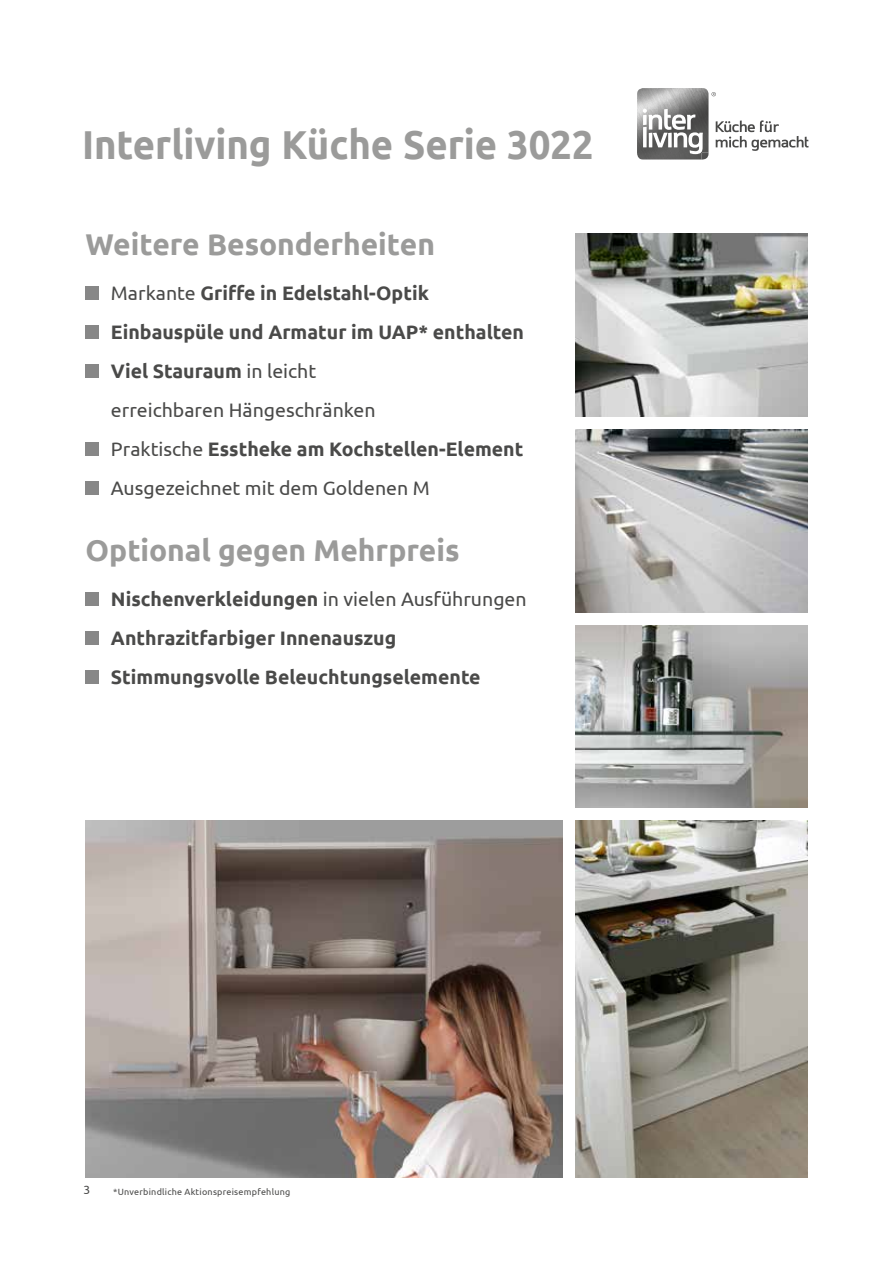
<style>
.page{position:relative;width:893px;height:1263px;background:#fff}
.page>*{position:absolute;margin:0;border:0;box-sizing:border-box;transform-origin:0 0}
.t1{font:700 40.35px "Ubuntu";letter-spacing:-.005em;color:#9b9b9a;scale:.95 1}
.t2{font:700 30px "Ubuntu";color:#9b9b9a}
.t3{font:700 19.5px/39px "Ubuntu";color:#4a4a49}
.t4{font:12px "Ubuntu";color:#4a4a49}
.t5{font:9px "Ubuntu";letter-spacing:.025em;color:#4a4a49}
.s1{font-weight:400}
</style>
<div class="page">
<img style="left:575px;top:429px;width:233px;height:183px">
<img style="left:575px;top:821px;width:233px;height:357px">
<img style="left:85px;top:821px;width:478px;height:357px">
<img style="left:575px;top:234px;width:233px;height:183px">
<div style="left:85px;top:286px;width:14px;height:14px;background:#878787"></div>
<div style="left:85px;top:325px;width:14px;height:14px;background:#878787"></div>
<div style="left:85px;top:364px;width:14px;height:14px;background:#878787"></div>
<div style="left:85px;top:442px;width:14px;height:14px;background:#878787"></div>
<div style="left:85px;top:481px;width:14px;height:14px;background:#878787"></div>
<div style="left:85px;top:592px;width:14px;height:14px;background:#878787"></div>
<div style="left:85px;top:631px;width:14px;height:14px;background:#878787"></div>
<div style="left:85px;top:670px;width:14px;height:14px;background:#878787"></div>
<img style="left:575px;top:625px;width:233px;height:183px">
<img style="left:637px;top:88px;width:64px;height:72px">
<img style="left:701px;top:88px;width:7px;height:21px">
<svg style="left:643px;top:109px;width:65px;height:51px"></svg>
<svg style="left:715px;top:120px;width:94px;height:31px"></svg>
<svg style="left:712px;top:92px;width:4px;height:4px"></svg>
<h1 class="t1" style="left:82px;top:121px;width:540px">Interliving Küche Serie 3022</h1>
<h2 class="t2" style="left:85px;top:226px;width:351px">Weitere Besonderheiten</h2>
<p class="t3" style="left:111px;top:273px;width:415px"><span class="s1">Markante</span> Griffe in Edelstahl-Optik Einbauspüle und Armatur im UAP* enthalten Viel Stauraum <span class="s1">in leicht<br>erreichbaren Hängeschränken<br>Praktische</span> Esstheke am Kochstellen-Element <span class="s1">Ausgezeichnet mit dem Goldenen M</span></p>
<h2 class="t2" style="left:85px;top:532px;width:376px">Optional gegen Mehrpreis</h2>
<p class="t3" style="left:111px;top:579px;width:417px">Nischenverkleidungen <span class="s1">in vielen Ausführungen<br></span>Anthrazitfarbiger Innenauszug<br>Stimmungsvolle Beleuchtungselemente</p>
<p class="t4" style="left:83px;top:1183px;width:8px">3</p>
<p class="t5" style="left:113px;top:1186px;width:179px">*Unverbindliche Aktionspreisempfehlung</p>
</div>
